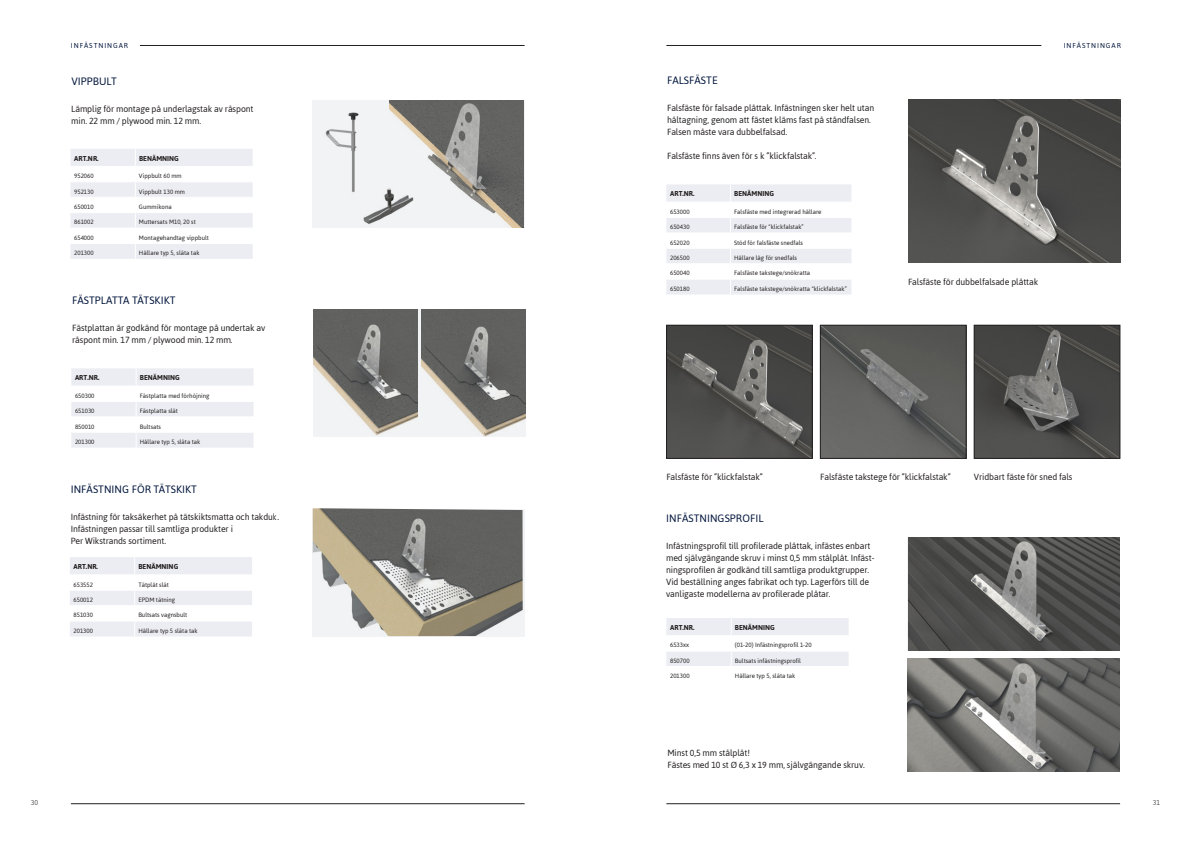
<style>
.page{position:relative;width:1191px;height:842px;background:#fff}
.page>*{position:absolute;margin:0;border:0;box-sizing:border-box;transform-origin:0 0}
.t1{font:12px "Jaldi";letter-spacing:.005em;color:#00153c}
.t2{font:10px/12px "Jaldi";letter-spacing:-.01em;color:#231f20}
.Tabelltext{font:700 8px "Jaldi";letter-spacing:.005em;color:#231f20}
.t3{font:8px "Jaldi";letter-spacing:.115em;color:#00153c}
.t4{font:8px "Jaldi";color:#57585a}
.Tabelltext-2{font:7px "Jaldi";color:#231f20}
</style>
<div class="page">
<hr style="left:71px;top:803px;width:453px;height:1px;background:#231f20">
<hr style="left:140px;top:45px;width:384px;height:1px;background:#231f20">
<hr style="left:666px;top:803px;width:454px;height:1px;background:#231f20">
<hr style="left:666px;top:45px;width:375px;height:1px;background:#231f20">
<div style="left:313px;top:100px;width:212px;height:128px;background:#f2f3f4"></div>
<svg style="left:313px;top:309px;width:108px;height:128px"></svg>
<svg style="left:70px;top:149px;width:183px;height:110px"></svg>
<svg style="left:71px;top:368px;width:182px;height:80px"></svg>
<svg style="left:70px;top:557px;width:182px;height:79px"></svg>
<svg style="left:666px;top:618px;width:182px;height:48px"></svg>
<svg style="left:666px;top:184px;width:185px;height:110px"></svg>
<img style="left:389px;top:100px;width:134px;height:128px">
<img style="left:325px;top:112px;width:34px;height:81px">
<img style="left:357px;top:184px;width:62px;height:44px">
<img style="left:313px;top:309px;width:104px;height:127px">
<img style="left:421px;top:309px;width:104px;height:128px">
<img style="left:313px;top:508px;width:210px;height:128px">
<img style="left:908px;top:100px;width:212px;height:163px">
<img style="left:668px;top:327px;width:142px;height:130px">
<div style="left:666px;top:325px;width:146px;height:134px;border:1px solid #231f20"></div>
<img style="left:822px;top:327px;width:142px;height:130px">
<div style="left:820px;top:325px;width:146px;height:134px;border:1px solid #231f20"></div>
<img style="left:976px;top:327px;width:142px;height:130px">
<div style="left:974px;top:325px;width:146px;height:134px;border:1px solid #231f20"></div>
<img style="left:908px;top:538px;width:211px;height:112px">
<img style="left:907px;top:658px;width:212px;height:113px">
<p class="t3" style="left:71px;top:39px;width:59px">INFÄSTNINGAR</p>
<p class="t3" style="left:1063px;top:39px;width:59px">INFÄSTNINGAR</p>
<p class="t1" style="left:71px;top:71px;width:47px">VIPPBULT</p>
<p class="t2" style="left:71px;top:102px;width:184px">Lämplig för montage på underlagstak av råspont</p>
<p class="t2" style="left:71px;top:114px;width:131px">min. 22 mm / plywood min. 12 mm.</p>
<p class="Tabelltext" style="left:74px;top:153px;width:26px">ART.NR.</p>
<p class="Tabelltext" style="left:139px;top:153px;width:41px">BENÄMNING</p>
<p class="Tabelltext-2" style="left:74px;top:170px;width:21px">952060</p>
<p class="Tabelltext-2" style="left:139px;top:170px;width:44px">Vippbult 60 mm</p>
<p class="Tabelltext-2" style="left:74px;top:185px;width:21px">952130</p>
<p class="Tabelltext-2" style="left:139px;top:185px;width:48px">Vippbult 130 mm</p>
<p class="Tabelltext-2" style="left:74px;top:201px;width:21px">650010</p>
<p class="Tabelltext-2" style="left:139px;top:201px;width:34px">Gummikona</p>
<p class="Tabelltext-2" style="left:74px;top:216px;width:21px">861002</p>
<p class="Tabelltext-2" style="left:139px;top:216px;width:58px">Muttersats M10, 20 st</p>
<p class="Tabelltext-2" style="left:74px;top:232px;width:21px">654000</p>
<p class="Tabelltext-2" style="left:139px;top:232px;width:71px">Montagehandtag vippbult</p>
<p class="Tabelltext-2" style="left:74px;top:247px;width:21px">201300</p>
<p class="Tabelltext-2" style="left:139px;top:247px;width:62px">Hållare typ 5, släta tak</p>
<p class="t1" style="left:72px;top:290px;width:105px">FÄSTPLATTA TÄTSKIKT</p>
<p class="t2" style="left:72px;top:322px;width:195px">Fästplattan är godkänd för montage på undertak av råspont min. 17 mm / plywood min. 12 mm.</p>
<p class="Tabelltext" style="left:75px;top:373px;width:26px">ART.NR.</p>
<p class="Tabelltext" style="left:140px;top:373px;width:41px">BENÄMNING</p>
<p class="Tabelltext-2" style="left:75px;top:390px;width:21px">650300</p>
<p class="Tabelltext-2" style="left:140px;top:390px;width:71px">Fästplatta med förhöjning</p>
<p class="Tabelltext-2" style="left:75px;top:405px;width:21px">651030</p>
<p class="Tabelltext-2" style="left:140px;top:405px;width:40px">Fästplatta slät</p>
<p class="Tabelltext-2" style="left:75px;top:420px;width:21px">850010</p>
<p class="Tabelltext-2" style="left:140px;top:420px;width:23px">Bultsats</p>
<p class="Tabelltext-2" style="left:75px;top:436px;width:21px">201300</p>
<p class="Tabelltext-2" style="left:140px;top:436px;width:62px">Hållare typ 5, släta tak</p>
<p class="t1" style="left:71px;top:479px;width:128px">INFÄSTNING FÖR TÄTSKIKT</p>
<p class="t2" style="left:71px;top:511px;width:210px">Infästning för taksäkerhet på tätskiktsmatta och takduk.</p>
<p class="t2" style="left:71px;top:523px;width:164px">Infästningen passar till samtliga produkter i<br>Per Wikstrands sortiment.</p>
<p class="Tabelltext" style="left:74px;top:562px;width:26px">ART.NR.</p>
<p class="Tabelltext" style="left:138px;top:562px;width:41px">BENÄMNING</p>
<p class="Tabelltext-2" style="left:73px;top:578px;width:21px">653552</p>
<p class="Tabelltext-2" style="left:138px;top:578px;width:32px">Tätplåt slät</p>
<p class="Tabelltext-2" style="left:73px;top:594px;width:21px">650012</p>
<p class="Tabelltext-2" style="left:138px;top:594px;width:38px">EPDM tätning</p>
<p class="Tabelltext-2" style="left:73px;top:609px;width:21px">851030</p>
<p class="Tabelltext-2" style="left:138px;top:609px;width:50px">Bultsats vagnsbult</p>
<p class="Tabelltext-2" style="left:73px;top:625px;width:21px">201300</p>
<p class="Tabelltext-2" style="left:138px;top:625px;width:61px">Hållare typ 5 släta tak</p>
<p class="t1" style="left:667px;top:70px;width:52px">FALSFÄSTE</p>
<p class="t2" style="left:667px;top:102px;width:209px">Falsfäste för falsade plåttak. Infästningen sker helt utan håltagning, genom att fästet kläms fast på ståndfalsen.<br>Falsen måste vara dubbelfalsad.</p>
<p class="t2" style="left:667px;top:150px;width:151px">Falsfäste finns även för s k ”klickfalstak”.</p>
<p class="Tabelltext" style="left:670px;top:189px;width:26px">ART.NR.</p>
<p class="Tabelltext" style="left:734px;top:189px;width:41px">BENÄMNING</p>
<p class="Tabelltext-2" style="left:670px;top:206px;width:21px">653000</p>
<p class="Tabelltext-2" style="left:734px;top:206px;width:89px">Falsfäste med integrerad hållare</p>
<p class="Tabelltext-2" style="left:670px;top:221px;width:21px">650430</p>
<p class="Tabelltext-2" style="left:734px;top:221px;width:71px">Falsfäste för “klickfalstak”</p>
<p class="Tabelltext-2" style="left:670px;top:237px;width:21px">652020</p>
<p class="Tabelltext-2" style="left:734px;top:237px;width:70px">Stöd för falsfäste snedfals</p>
<p class="Tabelltext-2" style="left:670px;top:252px;width:21px">206500</p>
<p class="Tabelltext-2" style="left:734px;top:252px;width:64px">Hållare låg för snedfals</p>
<p class="Tabelltext-2" style="left:670px;top:267px;width:21px">650040</p>
<p class="Tabelltext-2" style="left:734px;top:267px;width:78px">Falsfäste takstege/snökratta</p>
<p class="Tabelltext-2" style="left:670px;top:283px;width:21px">650180</p>
<p class="Tabelltext-2" style="left:734px;top:283px;width:114px">Falsfäste takstege/snökratta “klickfalstak”</p>
<p class="t2" style="left:908px;top:275px;width:132px">Falsfäste för dubbelfalsade plåttak</p>
<p class="t2" style="left:666px;top:471px;width:98px">Falsfäste för ”klickfalstak”</p>
<p class="t2" style="left:820px;top:471px;width:132px">Falsfäste takstege för ”klickfalstak”</p>
<p class="t2" style="left:974px;top:471px;width:100px">Vridbart fäste för sned fals</p>
<p class="t1" style="left:666px;top:508px;width:99px">INFÄSTNINGSPROFIL</p>
<p class="t2" style="left:666px;top:540px;width:210px">Infästningsprofil till profilerade plåttak, infästes enbart med självgängande skruv i minst 0,5 mm stålplåt. Infäst&shy;ningsprofilen är godkänd till samtliga produktgrupper.<br>Vid beställning anges fabrikat och typ. Lagerförs till de vanligaste modellerna av profilerade plåtar.</p>
<p class="Tabelltext" style="left:670px;top:623px;width:26px">ART.NR.</p>
<p class="Tabelltext" style="left:735px;top:623px;width:41px">BENÄMNING</p>
<p class="Tabelltext-2" style="left:670px;top:639px;width:20px">6533xx</p>
<p class="Tabelltext-2" style="left:735px;top:639px;width:78px">(01-20) Infästningsprofil 1-20</p>
<p class="Tabelltext-2" style="left:670px;top:655px;width:21px">850700</p>
<p class="Tabelltext-2" style="left:735px;top:655px;width:68px">Bultsats infästningsprofil</p>
<p class="Tabelltext-2" style="left:670px;top:670px;width:21px">201300</p>
<p class="Tabelltext-2" style="left:735px;top:670px;width:62px">Hållare typ 5, släta tak</p>
<p class="t2" style="left:667px;top:747px;width:84px">Minst 0,5 mm stålplåt!</p>
<p class="t2" style="left:667px;top:759px;width:199px">Fästes med 10 st Ø 6,3 x 19 mm, självgängande skruv.</p>
<p class="t4" style="left:31px;top:796px;width:9px">30</p>
<p class="t4" style="left:1152px;top:796px;width:9px">31</p>
</div>
